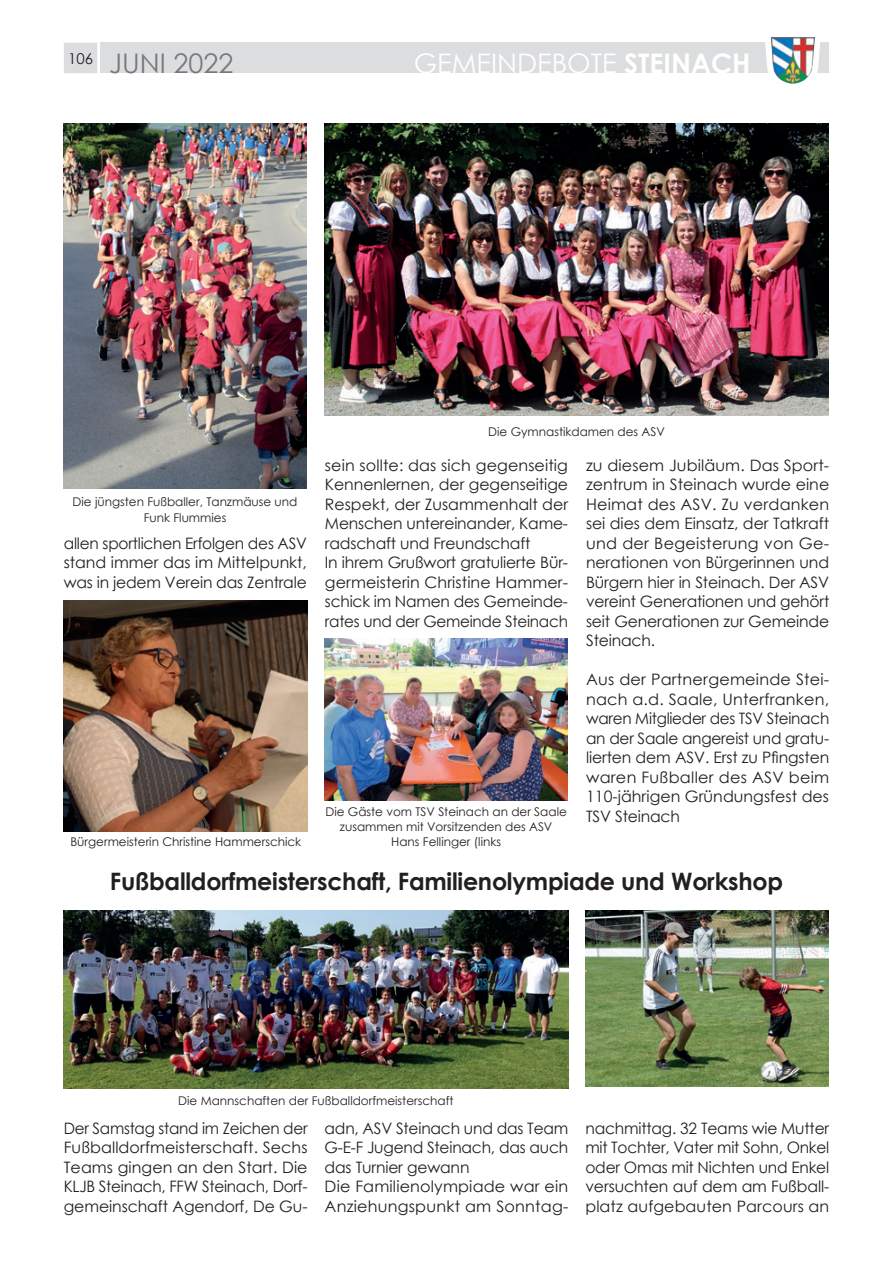
<style>
.page{position:relative;width:893px;height:1263px;background:#fff}
.page>*{position:absolute;margin:0;border:0;box-sizing:border-box;transform-origin:0 0}
.t1{font:27px "Century Gothic";color:#fff}
.t2{font:27px "Century Gothic";color:#76787b}
.t3{font:700 24px "Century Gothic";letter-spacing:-.01em;color:#231f20}
.t4{font:15.75px/19.5px "Century Gothic";letter-spacing:-.01em;color:#231f20;text-align:justify}
.t5{font:12px/15px "Century Gothic";color:#231f20;text-align:center}
.s1{font-weight:700}
</style>
<div class="page">
<img style="left:324px;top:123px;width:504px;height:292px">
<img style="left:63px;top:123px;width:243px;height:365px">
<img style="left:324px;top:638px;width:244px;height:162px">
<img style="left:64px;top:911px;width:505px;height:177px">
<img style="left:585px;top:911px;width:243px;height:175px">
<img style="left:64px;top:601px;width:244px;height:230px">
<div style="left:101px;top:43px;width:728px;height:30px;background:#dcdddf"></div>
<div style="left:64px;top:43px;width:33px;height:30px;background:#dcdddf"></div>
<svg style="left:764px;top:37px;width:57px;height:36px"></svg>
<img style="left:771px;top:37px;width:44px;height:47px">
<h1 class="t2" style="left:68px;top:45px;width:167px"><sup>106</sup> JUNI 2022</h1>
<h1 class="t1" style="left:414px;top:45px;width:338px">GEMEINDEBOTE <span class="s1">STEINACH</span></h1>
<p class="t5" style="left:488px;top:424px;width:178px">Die Gymnastikdamen des ASV</p>
<p class="t4" style="left:325px;top:455px;width:245px;text-align:left">sein sollte: das sich gegenseitig<br>Kennenlernen, der gegenseitige<br>Respekt, der Zusammenhalt der<br>Menschen untereinander, Kame&shy;radschaft und Freundschaft<br>In ihrem Grußwort gratulierte Bür&shy;germeisterin Christine Hammer&shy;schick im Namen des Gemeinde&shy;rates und der Gemeinde Steinach</p>
<p class="t4" style="left:586px;top:455px;width:245px">zu diesem Jubiläum. Das Sport&shy;zentrum in Steinach wurde eine Heimat des ASV. Zu verdanken sei dies dem Einsatz, der Tatkraft und der Begeisterung von Ge&shy;nerationen von Bürgerinnen und Bürgern hier in Steinach. Der ASV vereint Generationen und gehört seit Generationen zur Gemeinde Steinach.</p>
<p class="t4" style="left:586px;top:669px;width:245px">Aus der Partnergemeinde Stei&shy;nach a.d. Saale, Unterfranken, waren Mitglieder des TSV Steinach an der Saale angereist und gratu&shy;lierten dem ASV. Erst zu Pfingsten waren Fußballer des ASV beim 110-jährigen Gründungsfest des TSV Steinach</p>
<p class="t5" style="left:73px;top:494px;width:226px">Die jüngsten Fußballer, Tanzmäuse und<br>Funk Flummies</p>
<p class="t4" style="left:64px;top:533px;width:245px">allen sportlichen Erfolgen des ASV stand immer das im Mittelpunkt, was in jedem Verein das Zentrale</p>
<p class="t5" style="left:325px;top:804px;width:243px">Die Gäste vom TSV Steinach an der Saale zusammen mit Vorsitzenden des ASV<br>Hans Fellinger (links</p>
<h2 class="t3" style="left:110px;top:863px;width:675px">Fußballdorfmeisterschaft, Familienolympiade und Workshop</h2>
<p class="t5" style="left:70px;top:834px;width:232px">Bürgermeisterin Christine Hammerschick</p>
<p class="t5" style="left:178px;top:1093px;width:277px">Die Mannschaften der Fußballdorfmeisterschaft</p>
<p class="t4" style="left:64px;top:1118px;width:245px">Der Samstag stand im Zeichen der Fußballdorfmeisterschaft. Sechs Teams gingen an den Start. Die KLJB Steinach, FFW Steinach, Dorf&shy;gemeinschaft Agendorf, De Gu-</p>
<p class="t4" style="left:325px;top:1118px;width:245px;text-align:left">adn, ASV Steinach und das Team<br>G-E-F Jugend Steinach, das auch das Turnier gewann<br>Die Familienolympiade war ein<br>Anziehungspunkt am Sonntag-</p>
<p class="t4" style="left:585px;top:1118px;width:245px">nachmittag. 32 Teams wie Mutter mit Tochter, Vater mit Sohn, Onkel oder Omas mit Nichten und Enkel versuchten auf dem am Fußball&shy;platz aufgebauten Parcours an</p>
</div>
